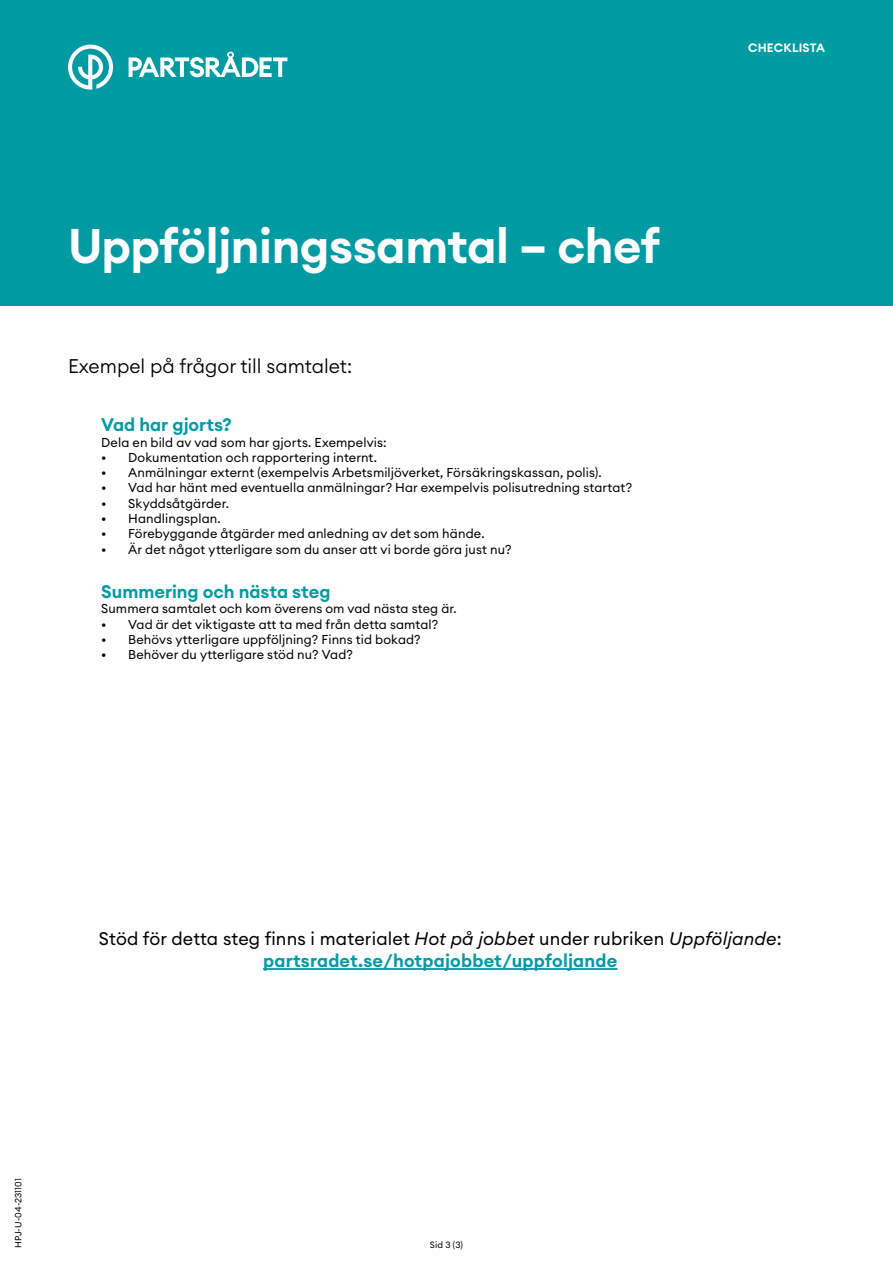
<style>
.page{position:relative;width:893px;height:1263px;background:#fff}
.page>*{position:absolute;margin:0;border:0;box-sizing:border-box;transform-origin:0 0}
.Rubrik_1_v{font:600 48px "Euclid Circular A";letter-spacing:-.01em;color:#fff}
.Ingress{font:300 19.5px "Euclid Circular A";color:#000}
.Bröd_ej_indrag_P{font:18px/21.6px "Euclid Circular A";letter-spacing:.01em;color:#000;text-align:center}
.Rubrik_3_Roströd{font:600 18px "Euclid Circular A";color:#009aa2}
.Bröd_1{font:12.75px "Euclid Circular A";letter-spacing:.01em;color:#000}
.Bröd_höger{font:600 12px "Euclid Circular A";letter-spacing:.015em;color:#fff}
.Materialnummer{font:9px "Euclid Circular A";letter-spacing:.01em;color:#000}
.Sidnummer{font:9px "Euclid Circular A";color:#000}
.s1{font-style:italic}
.s2{font-weight:600;color:#009aa2}
</style>
<div class="page">
<div style="left:0;top:0;width:893px;height:305px;background:#009aa2"></div>
<svg style="left:68px;top:45px;width:45px;height:45px"></svg>
<svg style="left:129px;top:52px;width:158px;height:25px"></svg>
<hr style="left:263px;top:968px;width:354px;height:2px;background:#009aa2">
<h1 class="Rubrik_1_v" style="left:68px;top:215px;width:594px">Uppföljningssamtal – chef</h1>
<p class="Ingress" style="left:68px;top:353px;width:286px">Exempel på frågor till samtalet:</p>
<p class="Rubrik_3_Roströd" style="left:101px;top:413px;width:132px">Vad har gjorts?</p>
<p class="Bröd_1" style="left:101px;top:434px;width:287px">Dela en bild av vad som har gjorts. Exempelvis:</p>
<p class="Bröd_1" style="left:101px;top:449px;width:277px">• Dokumentation och rapportering internt.</p>
<p class="Bröd_1" style="left:101px;top:464px;width:502px">• Anmälningar externt (exempelvis Arbetsmiljöverket, Försäkringskassan, polis).</p>
<p class="Bröd_1" style="left:101px;top:480px;width:532px">• Vad har hänt med eventuella anmälningar? Har exempelvis polisutredning startat?</p>
<p class="Bröd_1" style="left:101px;top:495px;width:129px">• Skyddsåtgärder.</p>
<p class="Bröd_1" style="left:101px;top:510px;width:121px">• Handlingsplan.</p>
<p class="Bröd_1" style="left:101px;top:526px;width:385px">• Förebyggande åtgärder med anledning av det som hände.</p>
<p class="Bröd_1" style="left:101px;top:541px;width:412px">• Är det något ytterligare som du anser att vi borde göra just nu?</p>
<p class="Rubrik_3_Roströd" style="left:101px;top:580px;width:231px">Summering och nästa steg</p>
<p class="Bröd_1" style="left:101px;top:601px;width:357px">Summera samtalet och kom överens om vad nästa steg är.</p>
<p class="Bröd_1" style="left:101px;top:616px;width:338px">• Vad är det viktigaste att ta med från detta samtal?</p>
<p class="Bröd_1" style="left:101px;top:631px;width:321px">• Behövs ytterligare uppföljning? Finns tid bokad?</p>
<p class="Bröd_1" style="left:101px;top:647px;width:253px">• Behöver du ytterligare stöd nu? Vad?</p>
<p class="Bröd_höger" style="left:748px;top:40px;width:78px">CHECKLISTA</p>
<p class="Bröd_ej_indrag_P" style="left:99px;top:927px;width:684px">Stöd för detta steg finns i materialet <span class="s1">Hot på jobbet</span> under rubriken <span class="s1">Uppföljande</span>: <span class="s2">partsradet.se/hotpajobbet/uppfoljande</span></p>
<p class="Materialnummer" style="left:12px;top:1248px;width:72px;rotate:-90deg">HPJ-U-04-231101</p>
<p class="Sidnummer" style="left:430px;top:1239px;width:35px">Sid 3 (3)</p>
</div>
